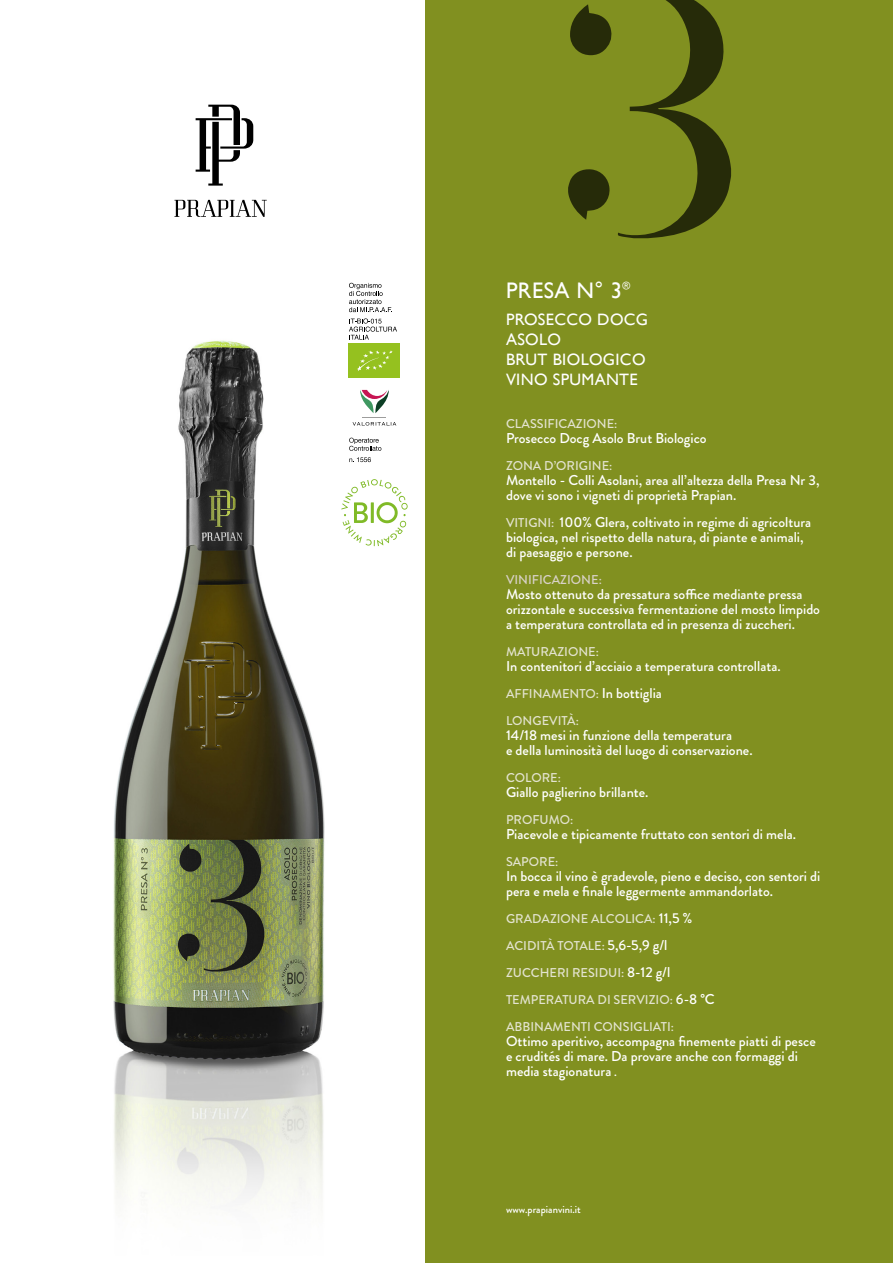
<style>
.page{position:relative;width:893px;height:1263px;background:#fff}
.page>*{position:absolute;margin:0;border:0;box-sizing:border-box;transform-origin:0 0}
.t1{font:22.5px "Gill Sans";letter-spacing:.02em;color:#fff}
.t2{font:16.5px/19.8px "Gill Sans";letter-spacing:.02em;color:#fff}
.t3{font:500 14.25px/15px "Brandon Grotesque";color:#fff}
.t4{font:500 12.75px/27px "Brandon Grotesque";color:#e3e3cf}
.t5{font:500 12.75px "Brandon Grotesque";color:#d9d2c8}
.t6{font:500 10.5px "Brandon Grotesque";color:#fff}
.s1{font-size:12.75px;color:#e3e3cf}
.s2{font-size:14.25px;color:#fff}
.s3{font-size:12px}
</style>
<div class="page">
<div style="left:425px;top:0;width:468px;height:1263px;background:#819020"></div>
<svg style="left:196px;top:105px;width:57px;height:81px"></svg>
<svg style="left:174px;top:200px;width:93px;height:17px"></svg>
<img style="left:113px;top:282px;width:248px;height:920px">
<svg style="left:618px;top:0;width:113px;height:238px"></svg>
<svg style="left:568px;top:169px;width:42px;height:51px"></svg>
<svg style="left:570px;top:4px;width:42px;height:51px"></svg>
<svg style="left:352px;top:389px;width:44px;height:37px"></svg>
<div style="left:348px;top:344px;width:52px;height:34px;background:#95c11f"></div>
<svg style="left:357px;top:350px;width:36px;height:21px"></svg>
<svg style="left:349px;top:283px;width:43px;height:29px"></svg>
<svg style="left:349px;top:318px;width:48px;height:22px"></svg>
<svg style="left:349px;top:438px;width:32px;height:13px"></svg>
<svg style="left:349px;top:457px;width:22px;height:5px"></svg>
<svg style="left:341px;top:479px;width:67px;height:67px"></svg>
<h1 class="t1" style="left:506px;top:277px;width:126px">PRESA N° 3<sup>®</sup></h1>
<p class="t2" style="left:506px;top:310px;width:144px">PROSECCO DOCG<br>ASOLO<br>BRUT BIOLOGICO<br>VINO SPUMANTE</p>
<p class="t4" style="left:506px;top:410px;width:113px">CLASSIFICAZIONE:</p>
<p class="t3" style="left:506px;top:431px;width:202px">Prosecco Docg Asolo Brut Biologico</p>
<p class="t4" style="left:506px;top:452px;width:108px">ZONA D’ORIGINE:</p>
<p class="t3" style="left:506px;top:473px;width:315px">Montello - Colli Asolani, area all’altezza della Presa Nr 3, dove vi sono i vigneti di proprietà Prapian.</p>
<p class="t3" style="left:506px;top:515px;width:307px"><span class="s1">VITIGNI:</span> 100% Glera, coltivato in regime di agricoltura biologica, nel rispetto della natura, di piante e animali, di paesaggio e persone.</p>
<p class="t5" style="left:506px;top:570px;width:97px">VINIFICAZIONE:</p>
<p class="t3" style="left:506px;top:587px;width:316px">Mosto ottenuto da pressatura soffice mediante pressa orizzontale e successiva fermentazione del mosto limpido a temperatura controllata ed in presenza di zuccheri.</p>
<p class="t4" style="left:506px;top:638px;width:94px">MATURAZIONE:</p>
<p class="t3" style="left:506px;top:659px;width:276px">In contenitori d’acciaio a temperatura controllata.</p>
<p class="t4" style="left:506px;top:680px;width:157px">AFFINAMENTO: <span class="s2">In bottiglia<br></span>LONGEVITÀ:</p>
<p class="t3" style="left:506px;top:728px;width:248px">14/18 mesi in funzione della temperatura<br>e della luminosità del luogo di conservazione.</p>
<p class="t4" style="left:506px;top:764px;width:56px">COLORE:</p>
<p class="t3" style="left:506px;top:785px;width:144px">Giallo paglierino brillante.</p>
<p class="t4" style="left:506px;top:806px;width:69px">PROFUMO:</p>
<p class="t3" style="left:506px;top:827px;width:292px">Piacevole e tipicamente fruttato con sentori di mela.</p>
<p class="t4" style="left:506px;top:848px;width:54px">SAPORE:</p>
<p class="t3" style="left:506px;top:869px;width:316px">In bocca il vino è gradevole, pieno e deciso, con sentori di pera e mela e finale leggermente ammandorlato.</p>
<p class="t4" style="left:506px;top:905px;width:210px">GRADAZIONE ALCOLICA: <span class="s2">11,5 %<br></span>ACIDITÀ TOTALE: <span class="s2">5,6-5,9 g/l<br></span>ZUCCHERI RESIDUI: <span class="s2">8-12 g/l<br></span>TEMPERATURA DI SERVIZIO: <span class="s2">6-8 °C<br></span>ABBINAMENTI CONSIGLIATI:</p>
<p class="t3" style="left:506px;top:1034px;width:311px">Ottimo aperitivo, accompagna finemente piatti di pesce e crudités di mare. Da provare anche con formaggi di media stagionatura <span class="s3">.</span></p>
<p class="t6" style="left:506px;top:1202px;width:76px">www.prapianvini.it</p>
</div>
